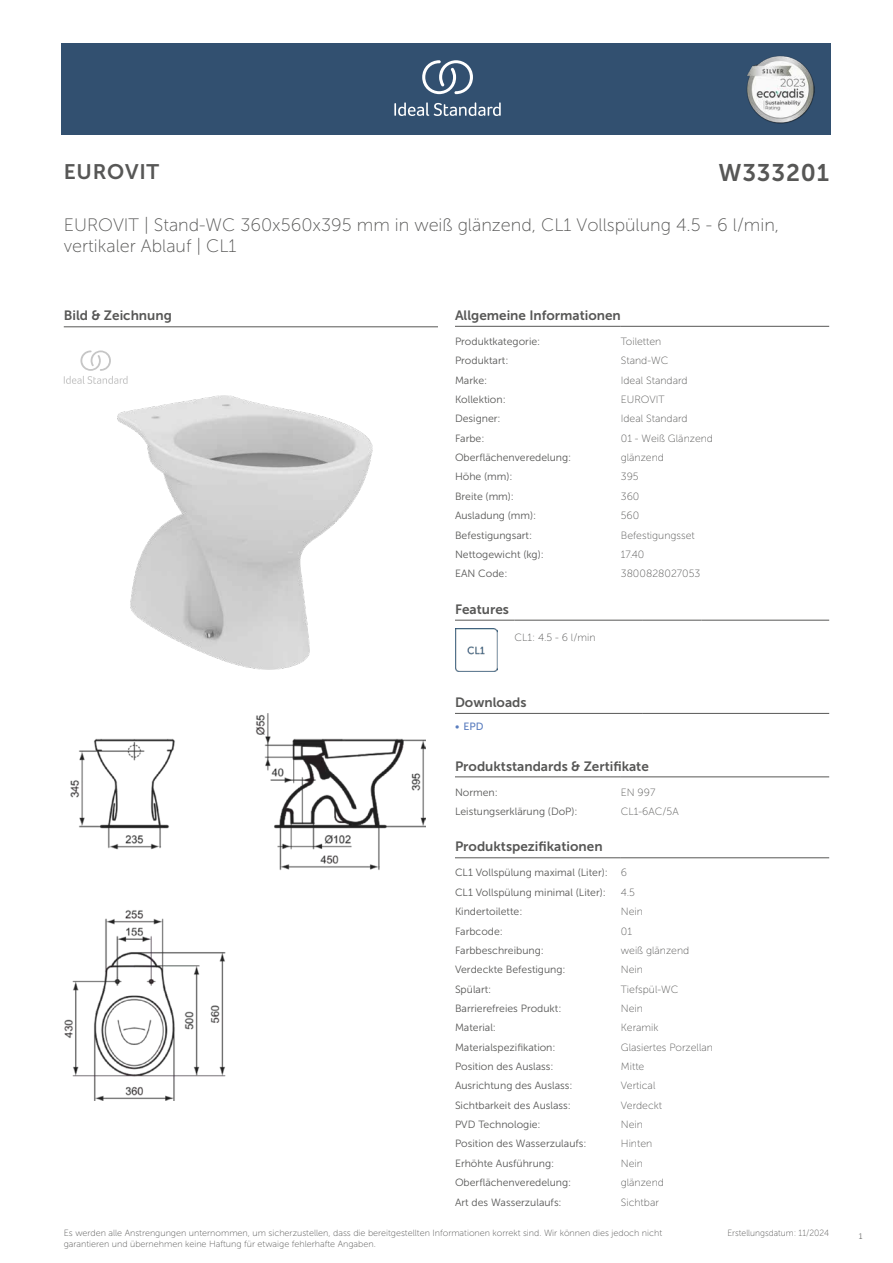
<style>
.page{position:relative;width:893px;height:1263px;background:#fff}
.page>*{position:absolute;margin:0;border:0;box-sizing:border-box;transform-origin:0 0}
.t1{font:24px "Museo Sans 700";letter-spacing:.035em;color:#575756}
.t2{font:21px "Museo Sans 700";letter-spacing:.035em;color:#575756}
.t3{font:18px/21.6px "Museo Sans 100";color:#575756}
.t4{font:13.5px "Museo Sans 700";color:#575756}
.t5{font:10.5px/19.4px "Museo Sans 300";color:#575756}
.t6{font:10.5px "Museo Sans 100";color:#575756}
.t7{font:10.5px "Museo Sans 500";color:#5b7ebf}
.t8{font:9px/10.8px "Museo Sans 100";color:#575756}
.t9{font:9px "Museo Sans 100";color:#575756;scale:.95 1}
.t10{font:300 9px "Calibri";color:#575756;scale:.95 1}
.s1{font-family:"Museo Sans 100"}
</style>
<div class="page">
<div style="left:62px;top:43px;width:769px;height:91px;background:#325070"></div>
<hr style="left:455px;top:326px;width:166px;height:1px;background:#575756">
<hr style="left:621px;top:326px;width:208px;height:1px;background:#575756">
<hr style="left:455px;top:620px;width:59px;height:1px;background:#575756">
<hr style="left:514px;top:620px;width:128px;height:1px;background:#575756">
<hr style="left:642px;top:620px;width:60px;height:1px;background:#575756">
<hr style="left:702px;top:620px;width:127px;height:1px;background:#575756">
<img style="left:455px;top:629px;width:42px;height:42px">
<hr style="left:455px;top:713px;width:187px;height:1px;background:#575756">
<hr style="left:642px;top:713px;width:187px;height:1px;background:#575756">
<hr style="left:455px;top:777px;width:166px;height:1px;background:#575756">
<hr style="left:621px;top:777px;width:208px;height:1px;background:#575756">
<hr style="left:455px;top:857px;width:166px;height:1px;background:#575756">
<hr style="left:621px;top:857px;width:208px;height:1px;background:#575756">
<img style="left:64px;top:714px;width:361px;height:387px">
<hr style="left:64px;top:327px;width:374px;height:1px;background:#575756">
<svg style="left:64px;top:350px;width:64px;height:34px"></svg>
<img style="left:117px;top:395px;width:256px;height:275px">
<svg style="left:394px;top:102px;width:107px;height:14px"></svg>
<svg style="left:422px;top:60px;width:51px;height:34px"></svg>
<img style="left:746px;top:56px;width:68px;height:67px">
<h2 class="t2" style="left:64px;top:160px;width:97px">EUROVIT</h2>
<h1 class="t1" style="left:718px;top:160px;width:112px">W333201</h1>
<h3 class="t3" style="left:64px;top:214px;width:717px">EUROVIT | Stand-WC 360x560x395 mm in weiß glänzend, CL1 Vollspülung 4.5 - 6 l/min, vertikaler Ablauf | CL1</h3>
<p class="t4" style="left:64px;top:308px;width:110px">Bild &amp; Zeichnung</p>
<p class="t4" style="left:455px;top:308px;width:167px">Allgemeine Informationen</p>
<p class="t5" style="left:455px;top:332px;width:87px">Produktkategorie:</p>
<p class="t6" style="left:621px;top:336px;width:42px">Toiletten</p>
<p class="t5" style="left:455px;top:351px;width:55px">Produktart:</p>
<p class="t6" style="left:621px;top:355px;width:49px">Stand-WC</p>
<p class="t5" style="left:455px;top:370px;width:34px">Marke:</p>
<p class="t6" style="left:621px;top:374px;width:68px">Ideal Standard</p>
<p class="t5" style="left:455px;top:390px;width:52px">Kollektion:</p>
<p class="t6" style="left:621px;top:394px;width:45px">EUROVIT</p>
<p class="t5" style="left:455px;top:409px;width:47px">Designer:</p>
<p class="t6" style="left:621px;top:413px;width:68px">Ideal Standard</p>
<p class="t5" style="left:455px;top:429px;width:31px">Farbe:</p>
<p class="t6" style="left:621px;top:433px;width:94px">01 - Weiß Glänzend</p>
<p class="t5" style="left:455px;top:448px;width:118px">Oberflächenveredelung:</p>
<p class="t6" style="left:621px;top:452px;width:45px">glänzend</p>
<p class="t5" style="left:455px;top:467px;width:59px">Höhe (mm):</p>
<p class="t6" style="left:621px;top:471px;width:19px">395</p>
<p class="t5" style="left:455px;top:487px;width:61px">Breite (mm):</p>
<p class="t6" style="left:621px;top:491px;width:20px">360</p>
<p class="t5" style="left:455px;top:506px;width:83px">Ausladung (mm):</p>
<p class="t6" style="left:621px;top:510px;width:20px">560</p>
<p class="t5" style="left:455px;top:525px;width:79px">Befestigungsart:</p>
<p class="t6" style="left:621px;top:529px;width:75px">Befestigungsset</p>
<p class="t5" style="left:455px;top:545px;width:90px">Nettogewicht (kg):</p>
<p class="t6" style="left:621px;top:549px;width:25px">17.40</p>
<p class="t5" style="left:455px;top:564px;width:54px">EAN Code:</p>
<p class="t6" style="left:621px;top:568px;width:81px">3800828027053</p>
<p class="t4" style="left:455px;top:602px;width:55px">Features</p>
<p class="t6" style="left:514px;top:632px;width:82px">CL1: 4.5 - 6 l/min</p>
<p class="t4" style="left:455px;top:695px;width:73px">Downloads</p>
<p class="t7" style="left:455px;top:721px;width:30px">• EPD</p>
<p class="t4" style="left:455px;top:758px;width:195px">Produktstandards &amp; Zertifikate</p>
<p class="t5" style="left:455px;top:782px;width:44px">Normen:</p>
<p class="t6" style="left:621px;top:786px;width:36px">EN 997</p>
<p class="t5" style="left:455px;top:802px;width:124px">Leistungserklärung (DoP):</p>
<p class="t6" style="left:621px;top:806px;width:59px">CL1-6AC/5A</p>
<p class="t4" style="left:455px;top:839px;width:149px">Produktspezifikationen</p>
<p class="t5" style="left:455px;top:863px;width:174px">CL1 Vollspülung maximal (Liter): <span class="s1">6<br></span>CL1 Vollspülung minimal (Liter):</p>
<p class="t6" style="left:621px;top:887px;width:16px">4.5</p>
<p class="t5" style="left:455px;top:902px;width:69px">Kindertoilette:</p>
<p class="t6" style="left:621px;top:906px;width:24px">Nein</p>
<p class="t5" style="left:455px;top:921px;width:49px">Farbcode:</p>
<p class="t6" style="left:621px;top:925px;width:13px">01</p>
<p class="t5" style="left:455px;top:941px;width:90px">Farbbeschreibung:</p>
<p class="t6" style="left:621px;top:945px;width:70px">weiß glänzend</p>
<p class="t5" style="left:455px;top:960px;width:112px">Verdeckte Befestigung:</p>
<p class="t6" style="left:621px;top:964px;width:24px">Nein</p>
<p class="t5" style="left:455px;top:979px;width:38px">Spülart:</p>
<p class="t6" style="left:621px;top:983px;width:59px">Tiefspül-WC</p>
<p class="t5" style="left:455px;top:999px;width:108px">Barrierefreies Produkt:</p>
<p class="t6" style="left:621px;top:1003px;width:24px">Nein</p>
<p class="t5" style="left:455px;top:1018px;width:43px">Material:</p>
<p class="t6" style="left:621px;top:1022px;width:39px">Keramik</p>
<p class="t5" style="left:455px;top:1037px;width:102px">Materialspezifikation:</p>
<p class="t6" style="left:621px;top:1041px;width:94px">Glasiertes Porzellan</p>
<p class="t5" style="left:455px;top:1057px;width:100px">Position des Auslass:</p>
<p class="t6" style="left:621px;top:1061px;width:25px">Mitte</p>
<p class="t5" style="left:455px;top:1076px;width:119px">Ausrichtung des Auslass:</p>
<p class="t6" style="left:621px;top:1080px;width:36px">Vertical</p>
<p class="t5" style="left:455px;top:1095px;width:117px">Sichtbarkeit des Auslass:</p>
<p class="t6" style="left:621px;top:1099px;width:43px">Verdeckt</p>
<p class="t5" style="left:455px;top:1115px;width:87px">PVD Technologie:</p>
<p class="t6" style="left:621px;top:1119px;width:24px">Nein</p>
<p class="t5" style="left:455px;top:1134px;width:133px">Position des Wasserzulaufs:</p>
<p class="t6" style="left:621px;top:1138px;width:33px">Hinten</p>
<p class="t5" style="left:455px;top:1153px;width:101px">Erhöhte Ausführung:</p>
<p class="t6" style="left:621px;top:1157px;width:24px">Nein</p>
<p class="t5" style="left:455px;top:1173px;width:118px">Oberflächenveredelung:</p>
<p class="t6" style="left:621px;top:1177px;width:45px">glänzend</p>
<p class="t5" style="left:455px;top:1192px;width:108px">Art des Wasserzulaufs:</p>
<p class="t6" style="left:621px;top:1196px;width:40px">Sichtbar</p>
<p class="t8" style="left:64px;top:1227px;width:600px">Es werden alle Anstrengungen unternommen, um sicherzustellen, dass die bereitgestellten Informationen korrekt sind. Wir können dies jedoch nicht garantieren und übernehmen keine Haftung für etwaige fehlerhafte Angaben.</p>
<p class="t9" style="left:727px;top:1228px;width:109px">Erstellungsdatum: 11/2024</p>
<p class="t10" style="left:858px;top:1230px;width:6px">1</p>
</div>
